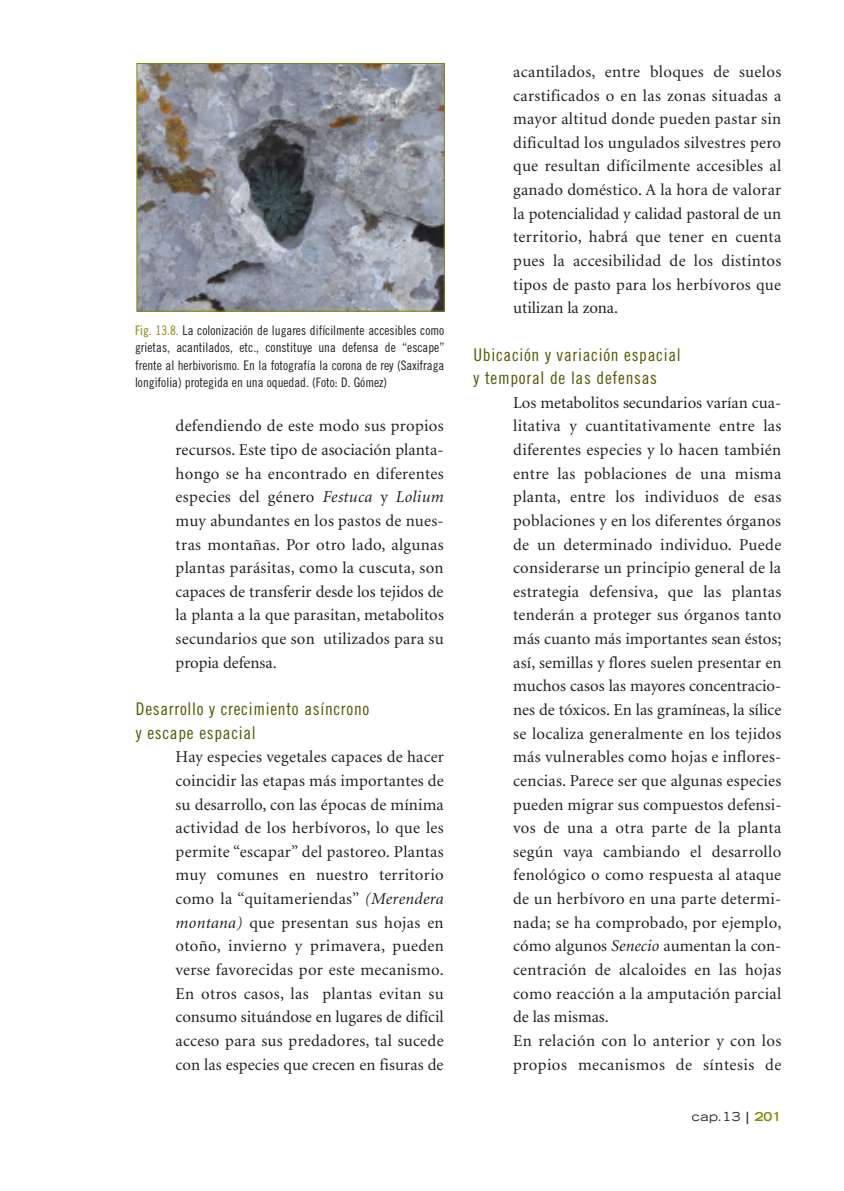
<style>
.page{position:relative;width:844px;height:1191px;background:#fff}
.page>*{position:absolute;margin:0;border:0;box-sizing:border-box;transform-origin:0 0}
.t1{font:17.5px/23.6px "Trade Gothic Cond Eighteen";letter-spacing:.04em;color:#535800}
.t2{font:16.62px/23.6px "Minion";letter-spacing:.015em;color:#231f20;text-align:justify}
.t3{font:13.12px/17.5px "Trade Gothic Cond Eighteen";color:#231f20;text-align:justify}
.t4{font:expanded 12.25px "Trade Gothic LH";color:#231f20}
.s1{color:#868702}
.s2{font-style:italic}
.s3{font-weight:700}
.s4{font-weight:700;color:#868702}
</style>
<div class="page">
<img style="left:138px;top:65px;width:304px;height:245px">
<div style="left:136px;top:63px;width:308px;height:249px;border:1px solid #868702"></div>
<p class="t3" style="left:135px;top:322px;width:311px"><span class="s1">Fig. 13.8.</span> La colonización de lugares difícilmente accesibles como grietas, acantilados, etc., constituye una defensa de “escape” frente al herbivorismo. En la fotografía la corona de rey (Saxifraga longifolia) protegida en una oquedad. (Foto: D. Gómez)</p>
<p class="t2" style="left:175px;top:415px;width:270px">defendiendo de este modo sus propios recursos. Este tipo de asociación planta&shy;hongo se ha encontrado en diferentes especies del género <span class="s2">Festuca</span> y <span class="s2">Lolium </span>muy abundantes en los pastos de nues&shy;tras montañas. Por otro lado, algunas plantas parásitas, como la cuscuta, son capaces de transferir desde los tejidos de la planta a la que parasitan, metabolitos secundarios que son utilizados para su propia defensa.</p>
<p class="t1" style="left:136px;top:698px;width:235px">Desarrollo y crecimiento asíncrono y escape espacial</p>
<p class="t2" style="left:175px;top:746px;width:270px">Hay especies vegetales capaces de hacer coincidir las etapas más importantes de su desarrollo, con las épocas de mínima actividad de los herbívoros, lo que les permite “escapar” del pastoreo. Plantas muy comunes en nuestro territorio como la “quitameriendas” <span class="s2">(Merendera montana)</span> que presentan sus hojas en otoño, invierno y primavera, pueden verse favorecidas por este mecanismo.<br>En otros casos, las plantas evitan su consumo situándose en lugares de difícil acceso para sus predadores, tal sucede con las especies que crecen en fisuras de</p>
<p class="t2" style="left:513px;top:61px;width:269px">acantilados, entre bloques de suelos carstificados o en las zonas situadas a mayor altitud donde pueden pastar sin dificultad los ungulados silvestres pero que resultan difícilmente accesibles al ganado doméstico. A la hora de valorar la potencialidad y calidad pastoral de un territorio, habrá que tener en cuenta pues la accesibilidad de los distintos tipos de pasto para los herbívoros que utilizan la zona.</p>
<p class="t1" style="left:473px;top:344px;width:209px">Ubicación y variación espacial y temporal de las defensas</p>
<p class="t2" style="left:513px;top:392px;width:270px;text-align:left">Los metabolitos secundarios varían cua&shy;litativa y cuantitativamente entre las diferentes especies y lo hacen también entre las poblaciones de una misma planta, entre los individuos de esas poblaciones y en los diferentes órganos de un determinado individuo. Puede considerarse un principio general de la estrategia defensiva, que las plantas tenderán a proteger sus órganos tanto más cuanto más importantes sean éstos; así, semillas y flores suelen presentar en muchos casos las mayores concentracio&shy;nes de tóxicos. En las gramíneas, la sílice se localiza generalmente en los tejidos más vulnerables como hojas e inflores&shy;cencias. Parece ser que algunas especies pueden migrar sus compuestos defensi&shy;vos de una a otra parte de la planta según vaya cambiando el desarrollo fenológico o como respuesta al ataque de un herbívoro en una parte determi&shy;nada; se ha comprobado, por ejemplo, cómo algunos <span class="s2">Senecio</span> aumentan la con&shy;centración de alcaloides en las hojas como reacción a la amputación parcial de las mismas.<br>En relación con lo anterior y con los propios mecanismos de síntesis de</p>
<p class="t4" style="left:691px;top:1111px;width:91px">cap.13 <span class="s3">|</span> <span class="s4">201</span></p>
</div>
